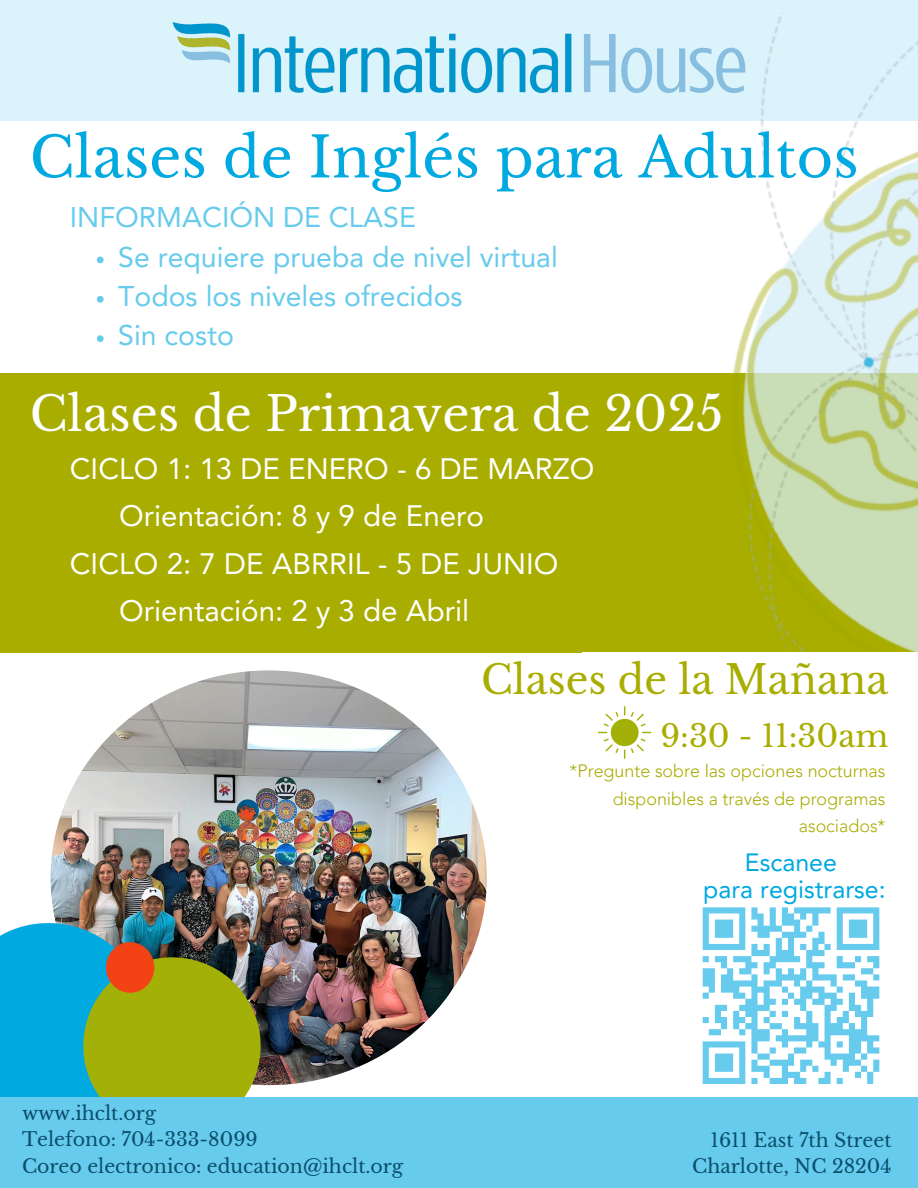
<style>
.page{position:relative;width:918px;height:1188px;background:#fff}
.page>*{position:absolute;margin:0;border:0;box-sizing:border-box;transform-origin:0 0}
.t1{font:55.95px "Libre Baskerville";color:#00a9e0}
.t2{font:47.25px "Libre Baskerville";color:#fff}
.t3{font:39.6px "Libre Baskerville";color:#a8ad00}
.t4{font:30.6px "Libre Baskerville";color:#a8ad00}
.t5{font:29.55px "Avenir LT Pro";color:#fff}
.t6{font:28.5px "Avenir LT Pro";color:#66cbec}
.t7{font:25.05px/27px "Avenir LT Pro";color:#00a9e0;text-align:center}
.t8{font:18.9px "Libre Baskerville";color:#0b4f6c}
.t9{font:300 17.85px/27.8px "Avenir LT Pro";color:#a8ad00;text-align:right}
</style>
<div class="page">
<img style="left:51px;top:670px;width:435px;height:415px;border-radius:50%">
<div style="left:0;top:0;width:918px;height:121px;background:#dbf3fb"></div>
<div style="left:0;top:373px;width:918px;height:279px;background:#a8ad00"></div>
<img style="left:560px;top:16px;width:358px;height:637px">
<img style="left:173px;top:22px;width:572px;height:79px">
<img style="left:0;top:909px;width:273px;height:189px">
<div style="left:0;top:1098px;width:918px;height:90px;background:#66cbec"></div>
<div style="left:106px;top:942px;width:48px;height:51px;background:#f34213;border-radius:50%"></div>
<div style="left:582px;top:652px;width:336px;height:280px;background:#fff"></div>
<svg style="left:702px;top:907px;width:178px;height:177px"></svg>
<svg style="left:598px;top:706px;width:53px;height:53px"></svg>
<svg style="left:97px;top:257px;width:7px;height:6px"></svg>
<svg style="left:97px;top:296px;width:7px;height:7px"></svg>
<svg style="left:97px;top:335px;width:7px;height:7px"></svg>
<h1 class="t1" style="left:30px;top:123px;width:830px">Clases de Inglés para Adultos</h1>
<h3 class="t6" style="left:70px;top:206px;width:348px">INFORMACIÓN DE CLASE</h3>
<p class="t6" style="left:118px;top:245px;width:441px">Se requiere prueba de nivel virtual</p>
<p class="t6" style="left:118px;top:284px;width:346px">Todos los niveles ofrecidos</p>
<p class="t6" style="left:118px;top:324px;width:117px">Sin costo</p>
<p class="t2" style="left:30px;top:385px;width:695px">Clases de Primavera de 2025</p>
<h4 class="t5" style="left:70px;top:457px;width:526px">CICLO 1: 13 DE ENERO - 6 DE MARZO</h4>
<h4 class="t5" style="left:119px;top:504px;width:367px">Orientación: 8 y 9 de Enero</h4>
<h4 class="t5" style="left:70px;top:551px;width:490px">CICLO 2: 7 DE ABRRIL - 5 DE JUNIO</h4>
<h4 class="t5" style="left:119px;top:599px;width:352px">Orientación: 2 y 3 de Abril</h4>
<p class="t3" style="left:481px;top:656px;width:409px">Clases de la Mañana</p>
<p class="t4" style="left:661px;top:717px;width:229px">9:30 - 11:30am</p>
<h6 class="t9" style="left:570px;top:758px;width:317px">*Pregunte sobre las opciones nocturnas disponibles a través de programas asociados*</h6>
<p class="t8" style="left:22px;top:1102px;width:136px">www.ihclt.org</p>
<p class="t8" style="left:22px;top:1128px;width:237px">Telefono: 704-333-8099</p>
<h2 class="t8" style="left:22px;top:1154px;width:383px">Coreo electronico: education@ihclt.org</h2>
<p class="t7" style="left:703px;top:851px;width:184px">Escanee<br>para registrarse:</p>
<h4 class="t8" style="left:711px;top:1129px;width:182px">1611 East 7th Street</h4>
<p class="t8" style="left:692px;top:1155px;width:201px">Charlotte, NC 28204</p>
</div>
